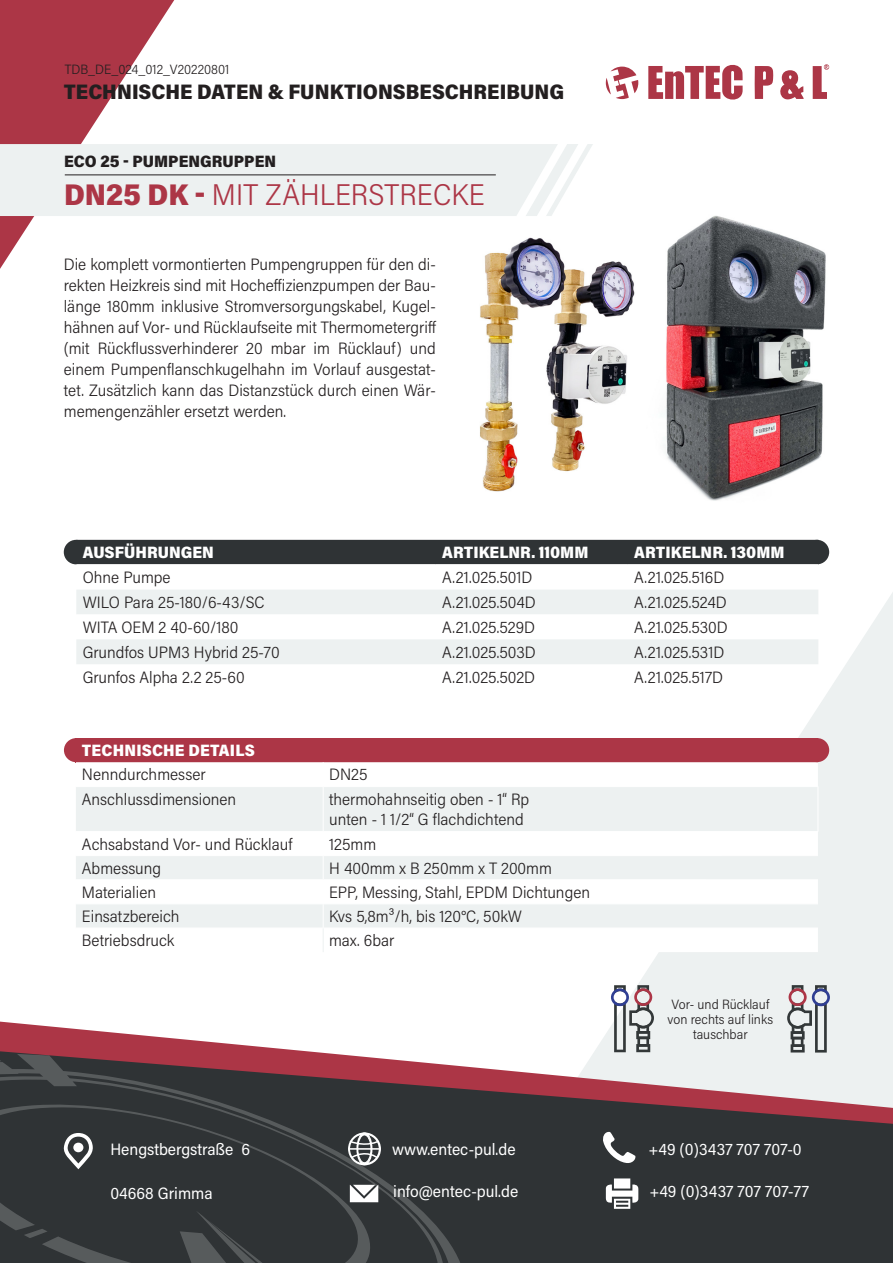
<style>
.page{position:relative;width:893px;height:1263px;background:#fff}
.page>*{position:absolute;margin:0;border:0;box-sizing:border-box;transform-origin:0 0}
.Zwischenübrschrift{font:300 30px "Acumin Pro Semi Cond";letter-spacing:.005em;color:#ac3646}
.Überschriften{font:900 21px "Acumin Pro Semi Cond";color:#231f20}
.Fließtext{font:300 16.5px/21px "Acumin Pro Semi Cond";color:#231f20;text-align:justify}
.t1{font:16.5px "Acumin Pro Semi Cond";color:#fff}
.Fließtext-2{font:900 16.5px "Acumin Pro Semi Cond";letter-spacing:.005em;color:#fff}
.Zwischenübrschrift-2{font:900 16.5px "Acumin Pro Semi Cond";color:#231f20}
.Fließtext-3{font:300 13.5px/15px "Acumin Pro Semi Cond";color:#231f20;text-align:center}
.s1{font-weight:900}
</style>
<div class="page">
<svg style="left:638px;top:592px;width:255px;height:429px;fill:#edf1f1"></svg>
<div style="left:805px;top:540px;width:24px;height:24px;background:#2f3335;border-radius:50%"></div>
<div style="left:64px;top:738px;width:25px;height:24px;background:#ac3646;border-radius:50%"></div>
<div style="left:64px;top:540px;width:24px;height:24px;background:#2f3335;border-radius:50%"></div>
<svg style="left:0;top:0;width:174px;height:269px;fill:#ac3646"></svg>
<div style="left:76px;top:738px;width:742px;height:24px;background:#ac3646"></div>
<svg style="left:76px;top:762px;width:742px;height:190px"></svg>
<svg style="left:76px;top:787px;width:742px;height:141px;fill:#edf1f1"></svg>
<svg style="left:323px;top:762px;width:1px;height:24px"></svg>
<hr style="left:76px;top:786px;width:247px;height:1px;background:#fff">
<hr style="left:323px;top:786px;width:495px;height:1px;background:#fff">
<hr style="left:323px;top:787px;width:1px;height:44px;background:#fff">
<hr style="left:76px;top:831px;width:247px;height:1px;background:#fff">
<hr style="left:323px;top:831px;width:495px;height:1px;background:#fff">
<hr style="left:76px;top:855px;width:247px;height:1px;background:#fff">
<hr style="left:323px;top:855px;width:495px;height:1px;background:#fff">
<hr style="left:76px;top:879px;width:247px;height:1px;background:#fff">
<hr style="left:323px;top:879px;width:495px;height:1px;background:#fff">
<hr style="left:76px;top:903px;width:247px;height:1px;background:#fff">
<hr style="left:323px;top:903px;width:495px;height:1px;background:#fff">
<hr style="left:818px;top:787px;width:1px;height:44px;background:#fff">
<hr style="left:76px;top:928px;width:247px;height:1px;background:#fff">
<hr style="left:323px;top:928px;width:495px;height:1px;background:#fff">
<svg style="left:323px;top:832px;width:1px;height:120px"></svg>
<div style="left:79px;top:540px;width:735px;height:24px;background:#2f3335"></div>
<svg style="left:638px;top:664px;width:180px;height:25px"></svg>
<svg style="left:76px;top:590px;width:742px;height:74px"></svg>
<img style="left:480px;top:237px;width:155px;height:255px">
<img style="left:664px;top:216px;width:162px;height:285px">
<div style="left:805px;top:738px;width:24px;height:24px;background:#ac3646;border-radius:50%"></div>
<svg style="left:0;top:144px;width:593px;height:72px"></svg>
<svg style="left:606px;top:64px;width:223px;height:36px"></svg>
<svg style="left:0;top:1021px;width:893px;height:30px"></svg>
<svg style="left:0;top:1051px;width:893px;height:212px;fill:#2f3335"></svg>
<svg style="left:0;top:1054px;width:463px;height:209px;fill:#2f3335"></svg>
<svg style="left:350px;top:1185px;width:28px;height:17px"></svg>
<svg style="left:63px;top:1133px;width:30px;height:36px"></svg>
<svg style="left:348px;top:1132px;width:33px;height:33px"></svg>
<svg style="left:602px;top:1131px;width:34px;height:33px"></svg>
<svg style="left:606px;top:1178px;width:32px;height:31px"></svg>
<svg style="left:611px;top:985px;width:43px;height:67px"></svg>
<svg style="left:787px;top:985px;width:43px;height:67px"></svg>
<p class="Fließtext-3" style="left:65px;top:61px;width:166px">TDB_DE_024_012_V20220801</p>
<p class="Überschriften" style="left:64px;top:77px;width:502px">TECHNISCHE DATEN &amp; FUNKTIONSBESCHREIBUNG</p>
<p class="Zwischenübrschrift-2" style="left:64px;top:150px;width:214px">ECO 25 - PUMPENGRUPPEN</p>
<p class="Zwischenübrschrift" style="left:64px;top:173px;width:422px"><span class="s1">DN25 DK -</span> MIT ZÄHLERSTRECKE</p>
<p class="Fließtext" style="left:64px;top:253px;width:374px">Die komplett vormontierten Pumpengruppen für den di&shy;rekten Heizkreis sind mit Hocheffizienzpumpen der Bau&shy;länge 180mm inklusive Stromversorgungskabel, Kugel&shy;hähnen auf Vor- und Rücklaufseite mit Thermometergriff (mit Rückflussverhinderer 20 mbar im Rücklauf) und einem Pumpenflanschkugelhahn im Vorlauf ausgestat&shy;tet. Zusätzlich kann das Distanzstück durch einen Wär&shy;memengenzähler ersetzt werden.</p>
<p class="Fließtext-2" style="left:83px;top:541px;width:133px">AUSFÜHRUNGEN</p>
<p class="Fließtext-2" style="left:442px;top:541px;width:148px">ARTIKELNR. 110MM</p>
<p class="Fließtext-2" style="left:634px;top:541px;width:152px">ARTIKELNR. 130MM</p>
<p class="Fließtext" style="left:83px;top:566px;width:89px">Ohne Pumpe</p>
<p class="Fließtext" style="left:442px;top:566px;width:92px">A.21.025.501D</p>
<p class="Fließtext" style="left:634px;top:566px;width:91px">A.21.025.516D</p>
<p class="Fließtext" style="left:83px;top:591px;width:183px">WILO Para 25-180/6-43/SC</p>
<p class="Fließtext" style="left:442px;top:591px;width:95px">A.21.025.504D</p>
<p class="Fließtext" style="left:634px;top:591px;width:94px">A.21.025.524D</p>
<p class="Fließtext" style="left:83px;top:616px;width:157px">WITA OEM 2 40-60/180</p>
<p class="Fließtext" style="left:442px;top:616px;width:94px">A.21.025.529D</p>
<p class="Fließtext" style="left:634px;top:616px;width:95px">A.21.025.530D</p>
<p class="Fließtext" style="left:83px;top:641px;width:199px">Grundfos UPM3 Hybrid 25-70</p>
<p class="Fließtext" style="left:442px;top:641px;width:95px">A.21.025.503D</p>
<p class="Fließtext" style="left:634px;top:641px;width:92px">A.21.025.531D</p>
<p class="Fließtext" style="left:83px;top:666px;width:163px">Grunfos Alpha 2.2 25-60</p>
<p class="Fließtext" style="left:442px;top:666px;width:94px">A.21.025.502D</p>
<p class="Fließtext" style="left:634px;top:666px;width:90px">A.21.025.517D</p>
<p class="Fließtext-2" style="left:82px;top:739px;width:175px">TECHNISCHE DETAILS</p>
<p class="Fließtext" style="left:82px;top:763px;width:125px">Nenndurchmesser</p>
<p class="Fließtext" style="left:329px;top:763px;width:40px">DN25</p>
<p class="Fließtext" style="left:82px;top:788px;width:156px">Anschlussdimensionen</p>
<p class="Fließtext" style="left:329px;top:788px;width:202px">thermohahnseitig oben - 1“ Rp</p>
<p class="Fließtext" style="left:329px;top:808px;width:196px">unten - 1 1/2“ G flachdichtend</p>
<p class="Fließtext" style="left:82px;top:833px;width:212px">Achsabstand Vor- und Rücklauf</p>
<p class="Fließtext" style="left:329px;top:833px;width:49px">125mm</p>
<p class="Fließtext" style="left:82px;top:857px;width:81px">Abmessung</p>
<p class="Fließtext" style="left:329px;top:857px;width:224px">H 400mm x B 250mm x T 200mm</p>
<p class="Fließtext" style="left:82px;top:881px;width:76px">Materialien</p>
<p class="Fließtext" style="left:329px;top:881px;width:262px">EPP, Messing, Stahl, EPDM Dichtungen</p>
<p class="Fließtext" style="left:82px;top:905px;width:99px">Einsatzbereich</p>
<p class="Fließtext" style="left:329px;top:905px;width:194px">Kvs 5,8m3/h, bis 120°C, 50kW</p>
<p class="Fließtext" style="left:82px;top:929px;width:94px">Betriebsdruck</p>
<p class="Fließtext" style="left:329px;top:929px;width:67px">max. 6bar</p>
<p class="t1" style="left:110px;top:1138px;width:141px">Hengstbergstraße 6</p>
<p class="t1" style="left:110px;top:1182px;width:104px">04668 Grimma</p>
<p class="t1" style="left:392px;top:1138px;width:125px">www.entec-pul.de</p>
<p class="t1" style="left:393px;top:1180px;width:127px">info@entec-pul.de</p>
<p class="Fließtext-3" style="left:667px;top:996px;width:107px">Vor- und Rücklauf von rechts auf links tauschbar</p>
<p class="t1" style="left:649px;top:1138px;width:154px">+49 (0)3437 707 707-0</p>
<p class="t1" style="left:650px;top:1180px;width:161px">+49 (0)3437 707 707-77</p>
</div>
